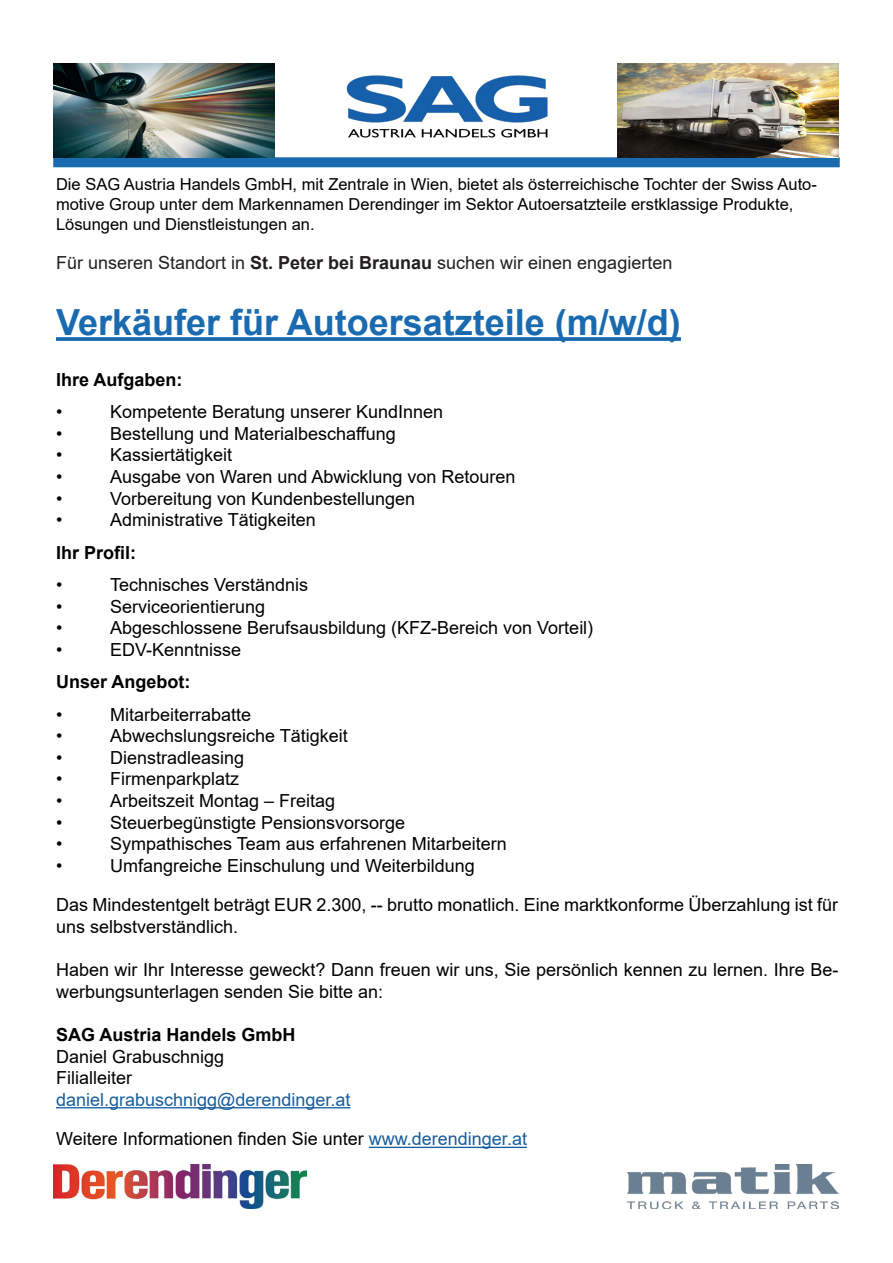
<style>
.page{position:relative;width:893px;height:1263px;background:#fff}
.page>*{position:absolute;margin:0;border:0;box-sizing:border-box;transform-origin:0 0}
.t1{font:700 36px "Arial";color:#1a6ab0}
.t2{font:18px/21.6px "Arial";color:#000}
.t3{font:18px "Arial";color:#231f20}
.t4{font:700 18px "Arial";color:#000}
.t5{font:18px "Arial";color:#175d9e}
.t6{font:16.5px/19.8px "Arial";color:#000}
.s1{font-weight:700}
.s2{color:#175d9e}
</style>
<div class="page">
<img style="left:346px;top:75px;width:202px;height:63px">
<div style="left:53px;top:157px;width:787px;height:10px;background:#1a6ab0;border:2px solid #1a6ab0"></div>
<svg style="left:56px;top:337px;width:625px;height:4px;background:#2671b3"></svg>
<hr style="left:56px;top:1107px;width:295px;height:1px;background:#175d9e">
<hr style="left:369px;top:1147px;width:158px;height:1px;background:#175d9e">
<img style="left:617px;top:63px;width:221px;height:94px">
<img style="left:53px;top:63px;width:221px;height:94px">
<img style="left:53px;top:1164px;width:253px;height:45px">
<img style="left:627px;top:1164px;width:211px;height:45px">
<p class="t6" style="left:56px;top:174px;width:762px">Die SAG Austria Handels GmbH, mit Zentrale in Wien, bietet als österreichische Tochter der Swiss Auto&shy;motive Group unter dem Markennamen Derendinger im Sektor Autoersatzteile erstklassige Produkte,<br>Lösungen und Dienstleistungen an.</p>
<p class="t3" style="left:56px;top:250px;width:618px">Für unseren Standort in <span class="s1">St. Peter bei Braunau</span> suchen wir einen engagierten</p>
<p class="t1" style="left:56px;top:297px;width:626px">Verkäufer für Autoersatzteile (m/w/d)</p>
<p class="t4" style="left:56px;top:367px;width:128px">Ihre Aufgaben:</p>
<p class="t2" style="left:56px;top:401px;width:8px">•</p>
<p class="t2" style="left:110px;top:401px;width:335px">Kompetente Beratung unserer KundInnen</p>
<p class="t2" style="left:56px;top:422px;width:8px">•</p>
<p class="t2" style="left:110px;top:422px;width:287px">Bestellung und Materialbeschaffung</p>
<p class="t2" style="left:56px;top:444px;width:8px">•</p>
<p class="t2" style="left:110px;top:444px;width:124px">Kassiertätigkeit</p>
<p class="t2" style="left:56px;top:466px;width:8px">•</p>
<p class="t2" style="left:110px;top:466px;width:407px">Ausgabe von Waren und Abwicklung von Retouren</p>
<p class="t2" style="left:56px;top:487px;width:8px">•</p>
<p class="t2" style="left:110px;top:487px;width:307px">Vorbereitung von Kundenbestellungen</p>
<p class="t2" style="left:56px;top:509px;width:8px">•</p>
<p class="t2" style="left:110px;top:509px;width:207px">Administrative Tätigkeiten</p>
<p class="t4" style="left:56px;top:540px;width:82px">Ihr Profil:</p>
<p class="t2" style="left:56px;top:574px;width:8px">•</p>
<p class="t2" style="left:110px;top:574px;width:200px">Technisches Verständnis</p>
<p class="t2" style="left:56px;top:595px;width:8px">•</p>
<p class="t2" style="left:110px;top:595px;width:157px">Serviceorientierung</p>
<p class="t2" style="left:56px;top:617px;width:8px">•</p>
<p class="t2" style="left:110px;top:617px;width:485px">Abgeschlossene Berufsausbildung (KFZ-Bereich von Vorteil)</p>
<p class="t2" style="left:56px;top:638px;width:8px">•</p>
<p class="t2" style="left:110px;top:638px;width:133px">EDV-Kenntnisse</p>
<p class="t4" style="left:56px;top:669px;width:136px">Unser Angebot:</p>
<p class="t2" style="left:56px;top:703px;width:8px">•</p>
<p class="t2" style="left:110px;top:703px;width:143px">Mitarbeiterrabatte</p>
<p class="t2" style="left:56px;top:725px;width:8px">•</p>
<p class="t2" style="left:110px;top:725px;width:239px">Abwechslungsreiche Tätigkeit</p>
<p class="t2" style="left:56px;top:746px;width:8px">•</p>
<p class="t2" style="left:110px;top:746px;width:136px">Dienstradleasing</p>
<p class="t2" style="left:56px;top:768px;width:8px">•</p>
<p class="t2" style="left:110px;top:768px;width:131px">Firmenparkplatz</p>
<p class="t2" style="left:56px;top:790px;width:8px">•</p>
<p class="t2" style="left:110px;top:790px;width:227px">Arbeitszeit Montag – Freitag</p>
<p class="t2" style="left:56px;top:811px;width:8px">•</p>
<p class="t2" style="left:110px;top:811px;width:297px">Steuerbegünstigte Pensionsvorsorge</p>
<p class="t2" style="left:56px;top:833px;width:8px">•</p>
<p class="t2" style="left:110px;top:833px;width:398px">Sympathisches Team aus erfahrenen Mitarbeitern</p>
<p class="t2" style="left:56px;top:854px;width:8px">•</p>
<p class="t2" style="left:110px;top:854px;width:366px">Umfangreiche Einschulung und Weiterbildung</p>
<p class="t2" style="left:56px;top:894px;width:784px">Das Mindestentgelt beträgt EUR 2.300, -- brutto monatlich. Eine marktkonforme Überzahlung ist für uns selbstverständlich.</p>
<p class="t2" style="left:56px;top:959px;width:784px">Haben wir Ihr Interesse geweckt? Dann freuen wir uns, Sie persönlich kennen zu lernen. Ihre Be&shy;werbungsunterlagen senden Sie bitte an:</p>
<p class="t4" style="left:56px;top:1022px;width:241px">SAG Austria Handels GmbH</p>
<p class="t2" style="left:56px;top:1045px;width:170px">Daniel Grabuschnigg</p>
<p class="t2" style="left:56px;top:1067px;width:77px">Filialleiter</p>
<p class="t5" style="left:56px;top:1087px;width:296px">daniel.grabuschnigg@derendinger.at</p>
<p class="t2" style="left:56px;top:1128px;width:472px">Weitere Informationen finden Sie unter <span class="s2">www.derendinger.at</span></p>
</div>
